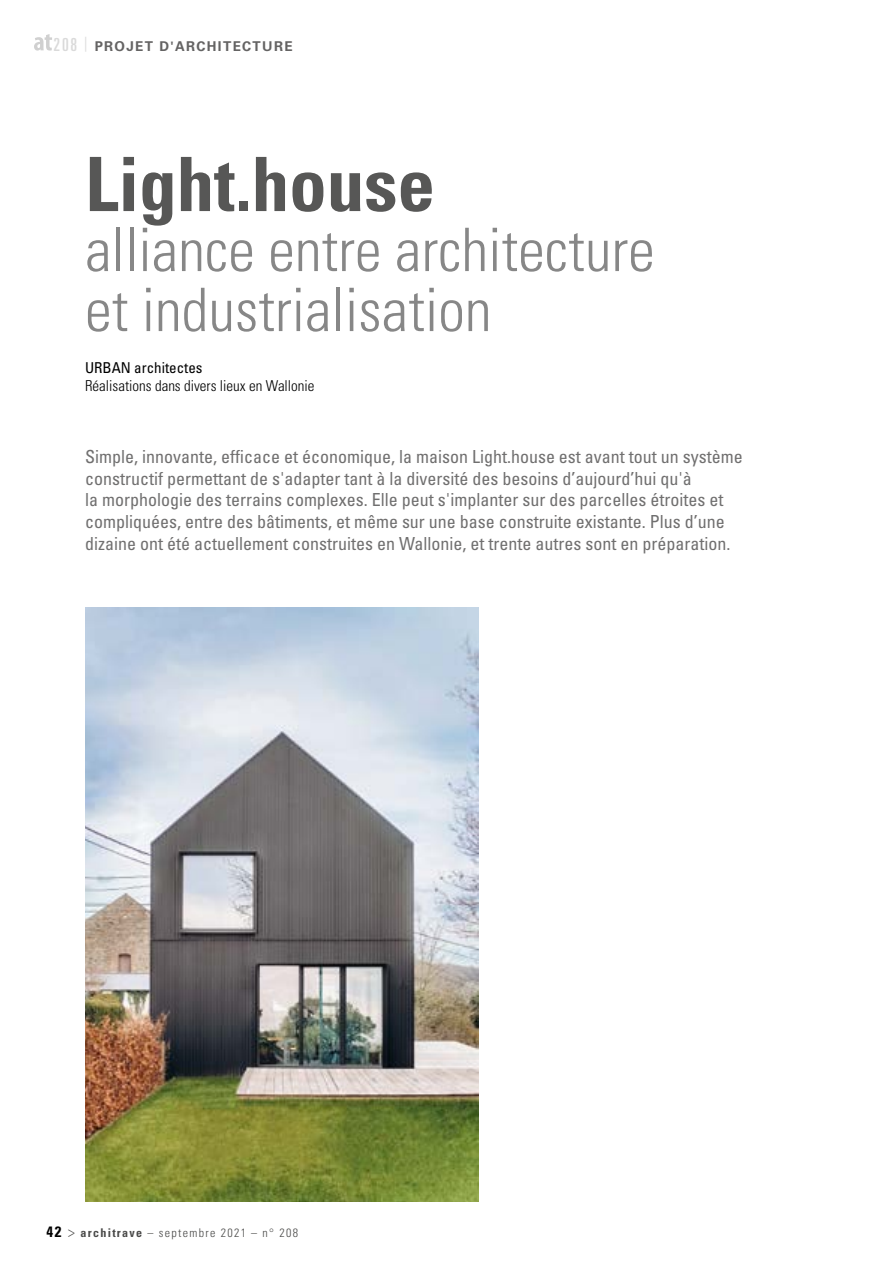
<style>
.page{position:relative;width:893px;height:1263px;background:#fff}
.page>*{position:absolute;margin:0;border:0;box-sizing:border-box;transform-origin:0 0}
.t1{font:700 condensed 75px "Univers LT Std";color:#575756}
.t2{font:300 condensed 60px/60px "Univers LT Std";color:#878787}
.t3{font:condensed 18px/21.6px "Univers LT Std";color:#706f6f}
.t4{font:300 condensed 15px "Univers LT Std";color:#000}
.t5{font:condensed 15px "Univers LT Std";color:#000}
.t6{font:700 13.5px "Univers LT Std";letter-spacing:.1em;color:#646363}
.t7{font:300 condensed 12px "Univers LT Std";letter-spacing:.11em;color:#4a4a49}
.s1{font-weight:400;font-stretch:ultra-condensed;font-size:18px;color:#dadada}
.s2{font-weight:700;font-size:15px;color:#000}
.s3{font-size:15px}
.s4{font-weight:700}
</style>
<div class="page">
<svg style="left:34px;top:34px;width:18px;height:17px"></svg>
<img style="left:85px;top:607px;width:393px;height:594px">
<p class="t6" style="left:54px;top:38px;width:241px"><span class="s1">208</span> <sup>|</sup> PROJET D'ARCHITECTURE</p>
<h1 class="t1" style="left:85px;top:138px;width:351px">Light.house</h1>
<h2 class="t2" style="left:85px;top:220px;width:571px">alliance entre architecture et industrialisation</h2>
<p class="t5" style="left:85px;top:358px;width:119px">URBAN architectes</p>
<p class="t4" style="left:85px;top:377px;width:231px">Réalisations dans divers lieux en Wallonie</p>
<p class="t3" style="left:85px;top:446px;width:659px">Simple, innovante, efficace et économique, la maison Light.house est avant tout un système constructif permettant de s'adapter tant à la diversité des besoins d’aujourd’hui qu'à<br>la morphologie des terrains complexes. Elle peut s'implanter sur des parcelles étroites et compliquées, entre des bâtiments, et même sur une base construite existante. Plus d’une dizaine ont été actuellement construites en Wallonie, et trente autres sont en préparation.</p>
<p class="t7" style="left:47px;top:1226px;width:253px"><span class="s2">42</span> <span class="s3">&gt;</span> <span class="s4">architrave</span> – septembre 2021 – n° 208</p>
</div>
